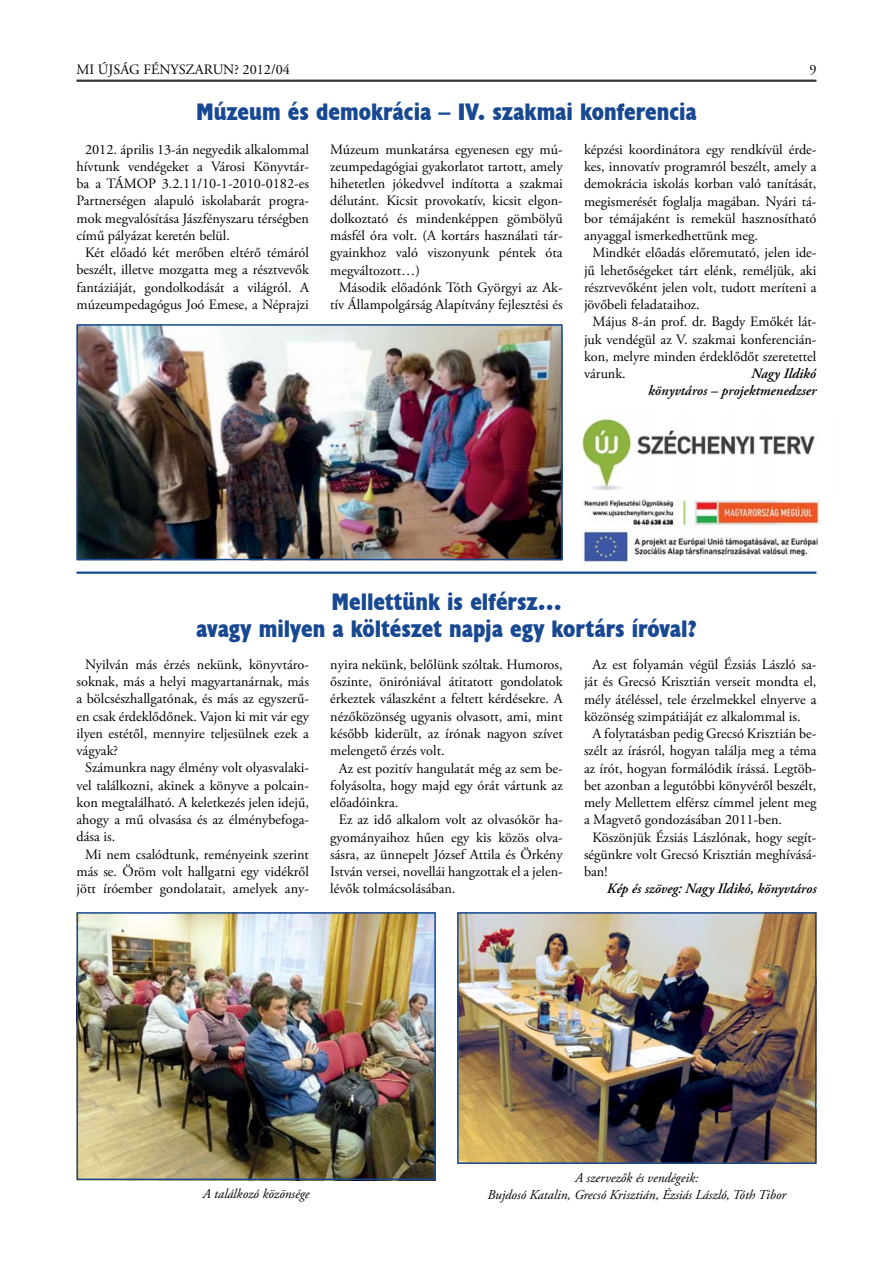
<style>
.page{position:relative;width:893px;height:1263px;background:#fff}
.page>*{position:absolute;margin:0;border:0;box-sizing:border-box;transform-origin:0 0}
.t1{font:24px/27px "Husa HU";color:#174891;text-align:center}
.t2{font:14.25px "Adobe Garamond Pro";color:#000}
.t3{font:italic 600 14.25px/17.2px "Adobe Garamond Pro";color:#000;text-align:right}
.t4{font:italic 13.5px/16.5px "Adobe Garamond Pro";color:#000;text-align:center}
</style>
<div class="page">
<hr style="left:77px;top:80px;width:739px;height:1px;background:#000">
<hr style="left:77px;top:81px;width:739px;height:1px;background:#000">
<img style="left:581px;top:499px;width:239px;height:73px">
<img style="left:581px;top:413px;width:234px;height:78px">
<img style="left:80px;top:327px;width:480px;height:230px">
<div style="left:77px;top:324px;width:486px;height:236px;border:2px solid #174992"></div>
<hr style="left:77px;top:571px;width:739px;height:3px;background:#174992">
<img style="left:80px;top:915px;width:353px;height:262px">
<div style="left:77px;top:912px;width:359px;height:268px;border:2px solid #174992"></div>
<img style="left:460px;top:915px;width:353px;height:246px">
<div style="left:457px;top:912px;width:359px;height:252px;border:2px solid #174992"></div>
<p class="t2" style="left:77px;top:61px;width:215px">MI ÚJSÁG FÉNYSZARUN? 2012/04</p>
<p class="t2" style="left:809px;top:61px;width:9px">9</p>
<h1 class="t1" style="left:196px;top:98px;width:502px">Múzeum és demokrácia – IV. szakmai konferencia</h1>
<p class="t2" style="left:85px;top:141px;width:225px">2012. április 13-án negyedik alkalommal</p>
<p class="t2" style="left:77px;top:158px;width:234px">hívtunk vendégeket a Városi Könyvtár-</p>
<p class="t2" style="left:77px;top:175px;width:234px">ba a TÁMOP 3.2.11/10-1-2010-0182-es</p>
<p class="t2" style="left:77px;top:192px;width:234px">Partnerségen alapuló iskolabarát progra-</p>
<p class="t2" style="left:77px;top:210px;width:234px">mok megvalósítása Jászfényszaru térségben</p>
<p class="t2" style="left:77px;top:227px;width:155px">című pályázat keretén belül.</p>
<p class="t2" style="left:85px;top:244px;width:225px">Két előadó két merőben eltérő témáról</p>
<p class="t2" style="left:77px;top:261px;width:234px">beszélt, illetve mozgatta meg a résztvevők</p>
<p class="t2" style="left:77px;top:279px;width:234px">fantáziáját, gondolkodását a világról. A</p>
<p class="t2" style="left:77px;top:296px;width:234px">múzeumpedagógus Joó Emese, a Néprajzi</p>
<p class="t2" style="left:330px;top:141px;width:234px">Múzeum munkatársa egyenesen egy mú-</p>
<p class="t2" style="left:330px;top:158px;width:234px">zeumpedagógiai gyakorlatot tartott, amely</p>
<p class="t2" style="left:330px;top:175px;width:234px">hihetetlen jókedvvel indította a szakmai</p>
<p class="t2" style="left:330px;top:192px;width:234px">délutánt. Kicsit provokatív, kicsit elgon-</p>
<p class="t2" style="left:330px;top:210px;width:234px">dolkoztató és mindenképpen gömbölyű</p>
<p class="t2" style="left:330px;top:227px;width:234px">másfél óra volt. (A kortárs használati tár-</p>
<p class="t2" style="left:330px;top:244px;width:234px">gyainkhoz való viszonyunk péntek óta</p>
<p class="t2" style="left:330px;top:261px;width:91px">megváltozott…)</p>
<p class="t2" style="left:339px;top:279px;width:225px">Második előadónk Tóth Györgyi az Ak-</p>
<p class="t2" style="left:330px;top:296px;width:234px">tív Állampolgárság Alapítvány fejlesztési és</p>
<p class="t2" style="left:584px;top:141px;width:234px">képzési koordinátora egy rendkívül érde-</p>
<p class="t2" style="left:584px;top:158px;width:234px">kes, innovatív programról beszélt, amely a</p>
<p class="t2" style="left:584px;top:175px;width:234px">demokrácia iskolás korban való tanítását,</p>
<p class="t2" style="left:584px;top:192px;width:234px">megismerését foglalja magában. Nyári tá-</p>
<p class="t2" style="left:584px;top:210px;width:234px">bor témájaként is remekül hasznosítható</p>
<p class="t2" style="left:584px;top:227px;width:176px">anyaggal ismerkedhettünk meg.</p>
<p class="t2" style="left:592px;top:244px;width:225px">Mindkét előadás előremutató, jelen ide-</p>
<p class="t2" style="left:584px;top:261px;width:234px">jű lehetőségeket tárt elénk, reméljük, aki</p>
<p class="t2" style="left:584px;top:279px;width:234px">résztvevőként jelen volt, tudott meríteni a</p>
<p class="t2" style="left:584px;top:296px;width:117px">jövőbeli feladataihoz.</p>
<p class="t2" style="left:592px;top:313px;width:225px">Május 8-án prof. dr. Bagdy Emőkét lát-</p>
<p class="t2" style="left:584px;top:330px;width:234px">juk vendégül az V. szakmai konferencián-</p>
<p class="t2" style="left:584px;top:348px;width:234px">kon, melyre minden érdeklődőt szeretettel</p>
<p class="t2" style="left:584px;top:365px;width:43px">várunk.</p>
<p class="t3" style="left:648px;top:366px;width:170px">Nagy Ildikó<br>könyvtáros – projektmenedzser</p>
<h1 class="t1" style="left:196px;top:588px;width:502px">Mellettünk is elférsz…<br>avagy milyen a költészet napja egy kortárs íróval?</h1>
<p class="t2" style="left:85px;top:656px;width:225px">Nyilván más érzés nekünk, könyvtáro-</p>
<p class="t2" style="left:77px;top:673px;width:234px">soknak, más a helyi magyartanárnak, más</p>
<p class="t2" style="left:77px;top:690px;width:234px">a bölcsészhallgatónak, és más az egyszerű-</p>
<p class="t2" style="left:77px;top:708px;width:234px">en csak érdeklődőnek. Vajon ki mit vár egy</p>
<p class="t2" style="left:77px;top:725px;width:234px">ilyen estétől, mennyire teljesülnek ezek a</p>
<p class="t2" style="left:77px;top:742px;width:43px">vágyak?</p>
<p class="t2" style="left:85px;top:759px;width:225px">Számunkra nagy élmény volt olyasvalaki-</p>
<p class="t2" style="left:77px;top:777px;width:234px">vel találkozni, akinek a könyve a polcain-</p>
<p class="t2" style="left:77px;top:794px;width:234px">kon megtalálható. A keletkezés jelen idejű,</p>
<p class="t2" style="left:77px;top:811px;width:234px">ahogy a mű olvasása és az élménybefoga-</p>
<p class="t2" style="left:77px;top:828px;width:40px">dása is.</p>
<p class="t2" style="left:85px;top:846px;width:225px">Mi nem csalódtunk, reményeink szerint</p>
<p class="t2" style="left:77px;top:863px;width:234px">más se. Öröm volt hallgatni egy vidékről</p>
<p class="t2" style="left:77px;top:880px;width:234px">jött íróember gondolatait, amelyek any-</p>
<p class="t2" style="left:330px;top:656px;width:234px">nyira nekünk, belőlünk szóltak. Humoros,</p>
<p class="t2" style="left:330px;top:673px;width:234px">őszinte, öniróniával átitatott gondolatok</p>
<p class="t2" style="left:330px;top:690px;width:234px">érkeztek válaszként a feltett kérdésekre. A</p>
<p class="t2" style="left:330px;top:708px;width:234px">nézőközönség ugyanis olvasott, ami, mint</p>
<p class="t2" style="left:330px;top:725px;width:234px">később kiderült, az írónak nagyon szívet</p>
<p class="t2" style="left:330px;top:742px;width:116px">melengető érzés volt.</p>
<p class="t2" style="left:339px;top:759px;width:225px">Az est pozitív hangulatát még az sem be-</p>
<p class="t2" style="left:330px;top:777px;width:234px">folyásolta, hogy majd egy órát vártunk az</p>
<p class="t2" style="left:330px;top:794px;width:70px">előadóinkra.</p>
<p class="t2" style="left:339px;top:811px;width:225px">Ez az idő alkalom volt az olvasókör ha-</p>
<p class="t2" style="left:330px;top:828px;width:234px">gyományaihoz hűen egy kis közös olva-</p>
<p class="t2" style="left:330px;top:846px;width:234px">sásra, az ünnepelt József Attila és Örkény</p>
<p class="t2" style="left:330px;top:863px;width:234px">István versei, novellái hangzottak el a jelen-</p>
<p class="t2" style="left:330px;top:880px;width:127px">lévők tolmácsolásában.</p>
<p class="t2" style="left:592px;top:656px;width:225px">Az est folyamán végül Ézsiás László sa-</p>
<p class="t2" style="left:584px;top:673px;width:234px">ját és Grecsó Krisztián verseit mondta el,</p>
<p class="t2" style="left:584px;top:690px;width:234px">mély átéléssel, tele érzelmekkel elnyerve a</p>
<p class="t2" style="left:584px;top:708px;width:218px">közönség szimpátiáját ez alkalommal is.</p>
<p class="t2" style="left:592px;top:725px;width:225px">A folytatásban pedig Grecsó Krisztián be-</p>
<p class="t2" style="left:584px;top:742px;width:234px">szélt az írásról, hogyan találja meg a téma</p>
<p class="t2" style="left:584px;top:759px;width:234px">az írót, hogyan formálódik írássá. Legtöb-</p>
<p class="t2" style="left:584px;top:777px;width:234px">bet azonban a legutóbbi könyvéről beszélt,</p>
<p class="t2" style="left:584px;top:794px;width:234px">mely Mellettem elférsz címmel jelent meg</p>
<p class="t2" style="left:584px;top:811px;width:200px">a Magvető gondozásában 2011-ben.</p>
<p class="t2" style="left:592px;top:828px;width:225px">Köszönjük Ézsiás Lászlónak, hogy segít-</p>
<p class="t2" style="left:584px;top:846px;width:234px">ségünkre volt Grecsó Krisztián meghívásá-</p>
<p class="t2" style="left:584px;top:863px;width:25px">ban!</p>
<p class="t3" style="left:607px;top:881px;width:211px">Kép és szöveg: Nagy Ildikó, könyvtáros</p>
<p class="t4" style="left:203px;top:1186px;width:108px">A találkozó közönsége</p>
<p class="t4" style="left:487px;top:1170px;width:300px">A szervezők és vendégeik:<br>Bujdosó Katalin, Grecsó Krisztián, Ézsiás László, Tóth Tibor</p>
</div>
